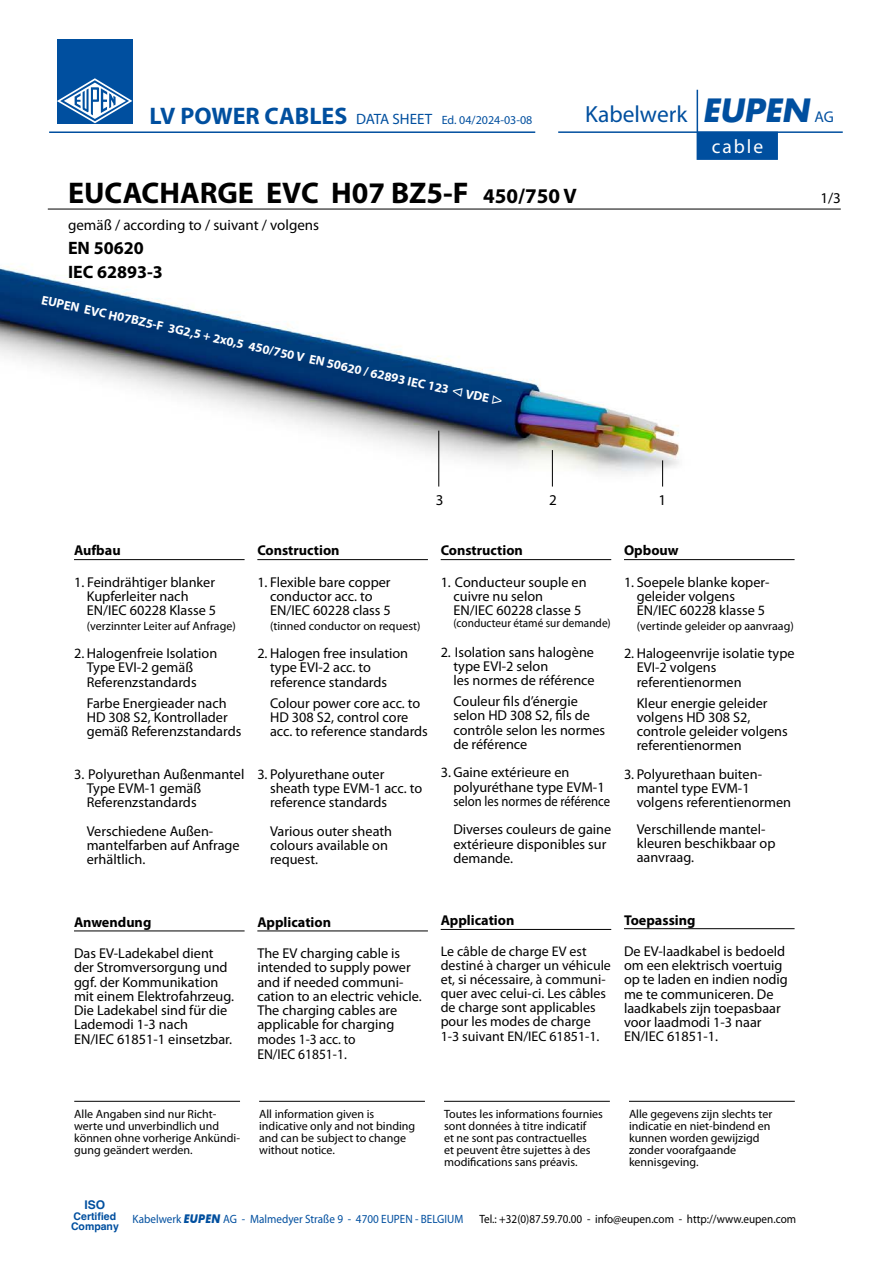
<style>
.page{position:relative;width:893px;height:1263px;background:#fff}
.page>*{position:absolute;margin:0;border:0;box-sizing:border-box;transform-origin:0 0}
.t1{font:700 30px "Myriad Pro";color:#000}
.t2{font:23.4px "Myriad";color:#004f9f}
.t3{font:19.5px "Myriad";letter-spacing:.1em;color:#fff}
.t4{font:700 18px/24px "Myriad Pro";color:#000}
.t5{font:15px "Myriad Pro";color:#000}
.t6{font:14.25px/14.2px "Myriad Pro";color:#000}
.t7{font:700 14.25px "Myriad Pro";color:#000}
.t8{font:13.95px/14.1px "Myriad Pro";color:#000}
.t9{font:700 12.75px "Myriad Pro";color:#fff}
.t10{font:12px/12px "Myriad Pro";color:#000}
.t11{font:12px "Myriad Pro";color:#000;scale:.93 1}
.t12{font:12px "Myriad Pro";color:#004f9f;scale:.93 1}
.t13{font:12px "Myriad Pro";color:#004f9f}
.t14{font:12px "Myriad Pro";color:#000;scale:.94 1}
.t15{font:700 12px "Helvetica";color:#004f9f}
.t16{font:700 10.5px/10.5px "Helvetica";color:#004f9f}
.s1{font-weight:700;font-size:24px}
.s2{font-size:15px}
.s3{font-family:"Futura";font-weight:700;font-style:italic;font-size:31.2px}
.s4{font-size:15.6px}
.s5{font-size:21px}
.s6{font-family:"Futura BT";font-weight:700;font-style:italic}
</style>
<div class="page">
<img style="left:0;top:208px;width:779px;height:279px">
<hr style="left:438px;top:431px;width:1px;height:55px;background:#000">
<hr style="left:552px;top:450px;width:1px;height:36px;background:#000">
<svg style="left:662px;top:460px;width:1px;height:26px"></svg>
<svg style="left:696px;top:89px;width:82px;height:71px"></svg>
<hr style="left:558px;top:131px;width:285px;height:2px;background:#004f9f">
<hr style="left:49px;top:131px;width:486px;height:2px;background:#004f9f">
<hr style="left:34px;top:265px;width:801px;height:1px;background:#004f9f">
<div style="left:57px;top:39px;width:75px;height:85px;background:#004f9f"></div>
<svg style="left:57px;top:78px;width:75px;height:45px"></svg>
<hr style="left:74px;top:559px;width:171px;height:1px;background:#000">
<hr style="left:74px;top:930px;width:171px;height:1px;background:#000">
<hr style="left:257px;top:559px;width:171px;height:1px;background:#000">
<hr style="left:257px;top:930px;width:171px;height:1px;background:#000">
<hr style="left:441px;top:559px;width:170px;height:1px;background:#000">
<hr style="left:441px;top:929px;width:170px;height:1px;background:#000">
<hr style="left:624px;top:559px;width:171px;height:1px;background:#000">
<hr style="left:624px;top:928px;width:171px;height:1px;background:#000">
<hr style="left:48px;top:209px;width:793px;height:1px;background:#000">
<hr style="left:74px;top:1101px;width:166px;height:1px;background:#000">
<hr style="left:259px;top:1101px;width:166px;height:1px;background:#000">
<hr style="left:444px;top:1101px;width:166px;height:1px;background:#000">
<hr style="left:629px;top:1101px;width:166px;height:1px;background:#000">
<svg style="left:452px;top:387px;width:50px;height:18px"></svg>
<p class="t13" style="left:150px;top:112px;width:384px"><span class="s1">LV POWER CABLES</span> <span class="s2">DATA SHEET</span> Ed. 04/2024-03-08</p>
<h2 class="t2" style="left:585px;top:102px;width:250px">Kabelwerk <span class="s3">EUPEN</span> <span class="s4">AG</span></h2>
<h1 class="t1" style="left:68px;top:173px;width:510px">EUCACHARGE EVC H07 BZ5-F <span class="s5">450/750 V</span></h1>
<p class="t5" style="left:68px;top:216px;width:253px">gemäß / according to / suivant / volgens</p>
<p class="t4" style="left:68px;top:235px;width:96px">EN 50620<br>IEC 62893-3</p>
<p class="t9" style="left:43px;top:293px;width:418px;rotate:12deg">EUPEN EVC H07BZ5-F 3G2,5 + 2x0,5 450/750 V EN 50620 / 62893 IEC 123</p>
<h3 class="t3" style="left:712px;top:137px;width:53px">cable</h3>
<p class="t5" style="left:820px;top:189px;width:22px">1/3</p>
<p class="t5" style="left:436px;top:491px;width:9px">3</p>
<p class="t5" style="left:549px;top:491px;width:9px">2</p>
<p class="t5" style="left:659px;top:491px;width:9px">1</p>
<p class="t7" style="left:74px;top:541px;width:48px">Aufbau</p>
<p class="t6" style="left:87px;top:575px;width:131px;text-indent:-13px">1. Feindrähtiger blanker<br>Kupferleiter nach<br>EN/IEC 60228 Klasse 5</p>
<p class="t10" style="left:87px;top:619px;width:151px">(verzinnter Leiter auf Anfrage)</p>
<p class="t6" style="left:87px;top:646px;width:132px;text-indent:-13px">2. Halogenfreie Isolation<br>Type EVI-2 gemäß<br>Referenzstandards</p>
<p class="t6" style="left:87px;top:695px;width:156px">Farbe Energieader nach<br>HD 308 S2, Kontrollader gemäß Referenzstandards</p>
<p class="t6" style="left:87px;top:767px;width:159px;text-indent:-13px">3. Polyurethan Außenmantel<br>Type EVM-1 gemäß<br>Referenzstandards</p>
<p class="t6" style="left:87px;top:824px;width:154px">Verschiedene Außen&shy;mantelfarben auf Anfrage erhältlich.</p>
<p class="t7" style="left:257px;top:541px;width:84px">Construction</p>
<p class="t6" style="left:270px;top:575px;width:122px;text-indent:-13px">1. Flexible bare copper conductor acc. to<br>EN/IEC 60228 class 5</p>
<p class="t10" style="left:270px;top:619px;width:152px">(tinned conductor on request)</p>
<p class="t6" style="left:270px;top:646px;width:140px;text-indent:-13px">2. Halogen free insulation type EVI-2 acc. to reference standards</p>
<p class="t6" style="left:270px;top:695px;width:159px">Colour power core acc. to<br>HD 308 S2, control core acc. to reference standards</p>
<p class="t6" style="left:270px;top:767px;width:154px;text-indent:-13px">3. Polyurethane outer sheath type EVM-1 acc. to reference standards</p>
<p class="t6" style="left:270px;top:824px;width:123px">Various outer sheath colours available on request.</p>
<p class="t7" style="left:441px;top:541px;width:84px">Construction</p>
<p class="t6" style="left:453px;top:575px;width:135px;text-indent:-13px">1. Conducteur souple en cuivre nu selon<br>EN/IEC 60228 classe 5</p>
<p class="t14" style="left:453px;top:616px;width:169px">(conducteur étamé sur demande)</p>
<p class="t6" style="left:453px;top:644px;width:143px;text-indent:-13px">2. Isolation sans halogène type EVI-2 selon<br>les normes de référence</p>
<p class="t6" style="left:453px;top:694px;width:153px">Couleur fils d’énergie selon HD 308 S2, fils de contrôle selon les normes de référence</p>
<p class="t6" style="left:453px;top:765px;width:158px;text-indent:-13px">3. Gaine extérieure en polyuréthane type EVM-1 selon les normes de référence</p>
<p class="t6" style="left:453px;top:822px;width:159px">Diverses couleurs de gaine extérieure disponibles sur demande.</p>
<p class="t7" style="left:624px;top:541px;width:56px">Opbouw</p>
<p class="t6" style="left:637px;top:575px;width:133px;text-indent:-13px">1. Soepele blanke koper&shy;geleider volgens<br>EN/IEC 60228 klasse 5</p>
<p class="t10" style="left:637px;top:619px;width:159px">(vertinde geleider op aanvraag)</p>
<p class="t6" style="left:637px;top:646px;width:159px;text-indent:-13px">2. Halogeenvrije isolatie type<br>EVI-2 volgens referentienormen</p>
<p class="t6" style="left:637px;top:695px;width:152px">Kleur energie geleider volgens HD 308 S2, controle geleider volgens referentienormen</p>
<p class="t6" style="left:637px;top:767px;width:156px;text-indent:-13px">3. Polyurethaan buiten&shy;mantel type EVM-1 volgens referentienormen</p>
<p class="t6" style="left:637px;top:821px;width:140px">Verschillende mantel&shy;kleuren beschikbaar op aanvraag.</p>
<p class="t7" style="left:74px;top:913px;width:79px">Anwendung</p>
<p class="t6" style="left:74px;top:946px;width:162px">Das EV-Ladekabel dient der Stromversorgung und ggf. der Kommunikation mit einem Elektrofahrzeug.<br>Die Ladekabel sind für die<br>Lademodi 1-3 nach<br>EN/IEC 61851-1 einsetzbar.</p>
<p class="t7" style="left:257px;top:913px;width:75px">Application</p>
<p class="t6" style="left:257px;top:946px;width:166px">The EV charging cable is intended to supply power and if needed communi&shy;cation to an electric vehicle.<br>The charging cables are applicable for charging modes 1-3 acc. to<br>EN/IEC 61851-1.</p>
<p class="t7" style="left:441px;top:911px;width:75px">Application</p>
<p class="t8" style="left:441px;top:944px;width:172px">Le câble de charge EV est destiné à charger un véhicule et, si nécessaire, à communi&shy;quer avec celui-ci. Les câbles de charge sont applicables pour les modes de charge<br>1-3 suivant EN/IEC 61851-1.</p>
<p class="t7" style="left:624px;top:910px;width:73px">Toepassing</p>
<p class="t6" style="left:624px;top:944px;width:165px">De EV-laadkabel is bedoeld om een elektrisch voertuig op te laden en indien nodig me te communiceren. De laadkabels zijn toepasbaar voor laadmodi 1-3 naar<br>EN/IEC 61851-1.</p>
<p class="t10" style="left:74px;top:1108px;width:167px">Alle Angaben sind nur Richt&shy;werte und unverbindlich und können ohne vorherige Ankündi&shy;gung geändert werden.</p>
<p class="t10" style="left:259px;top:1108px;width:158px">All information given is indicative only and not binding and can be subject to change without notice.</p>
<p class="t10" style="left:444px;top:1108px;width:160px">Toutes les informations fournies sont données à titre indicatif<br>et ne sont pas contractuelles<br>et peuvent être sujettes à des modifications sans préavis.</p>
<p class="t10" style="left:629px;top:1108px;width:145px">Alle gegevens zijn slechts ter indicatie en niet-bindend en kunnen worden gewijzigd zonder voorafgaande kennisgeving.</p>
<p class="t15" style="left:85px;top:1198px;width:22px">ISO</p>
<p class="t16" style="left:71px;top:1212px;width:49px">Certified<br>Company</p>
<p class="t12" style="left:133px;top:1211px;width:357px">Kabelwerk <span class="s6">EUPEN</span> AG - Malmedyer Straße 9 - 4700 EUPEN - BELGIUM</p>
<p class="t11" style="left:479px;top:1211px;width:342px">Tel.: +32(0)87.59.70.00 - info@eupen.com - http://www.eupen.com</p>
</div>
